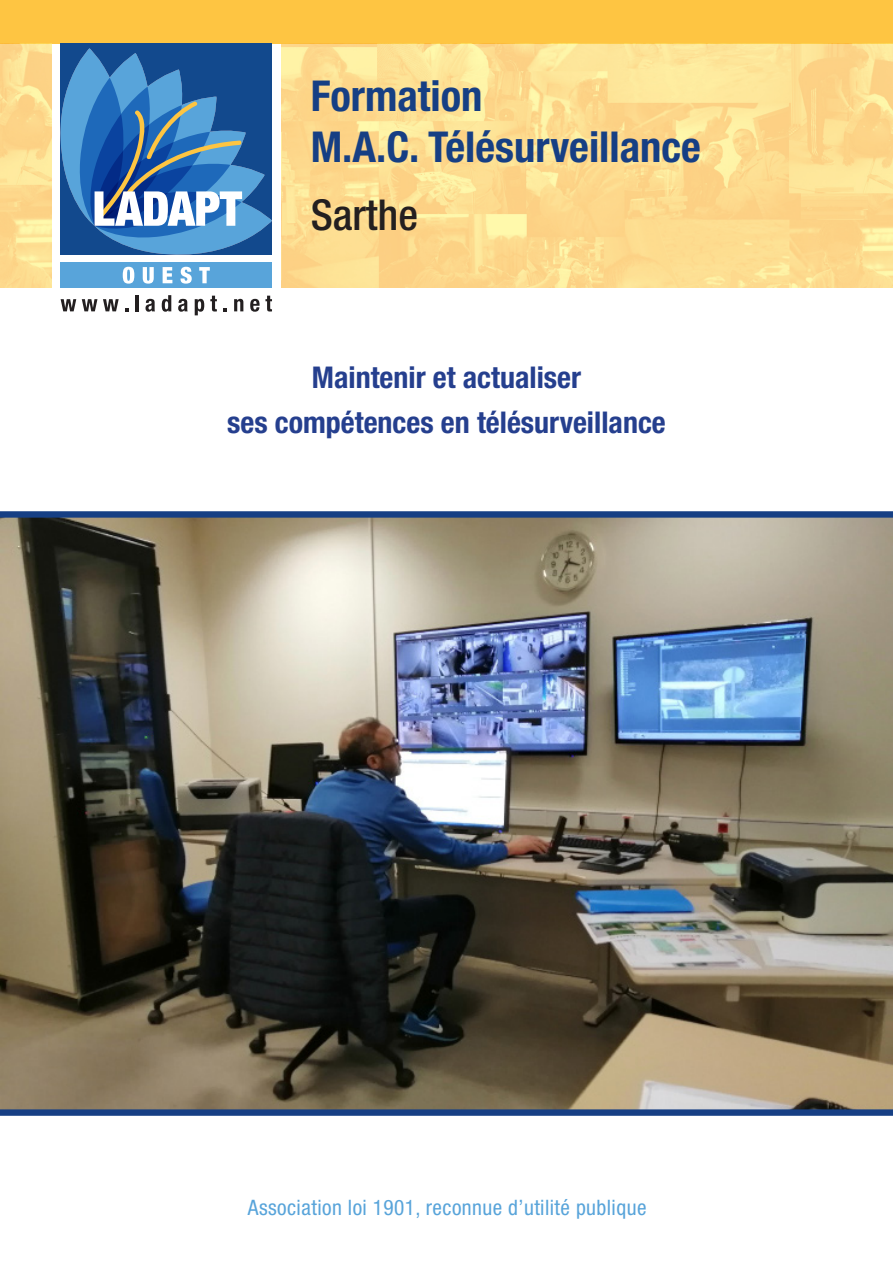
<style>
.page{position:relative;width:893px;height:1263px;background:#fff}
.page>*{position:absolute;margin:0;border:0;box-sizing:border-box;transform-origin:0 0}
.t1{font:700 condensed 42.6px "Helvetica Neue LT Std";color:#163f84}
.t2{font:500 condensed 42.6px "Helvetica Neue LT Std";color:#231f20}
.t3{font:700 condensed 30px "Helvetica Neue LT Std";color:#253f8e}
.t4{font:condensed 21.3px "Helvetica Neue LT Std";letter-spacing:.02em;color:#58a4da}
</style>
<div class="page">
<img style="left:0;top:518px;width:893px;height:591px">
<div style="left:0;top:0;width:893px;height:43px;background:#fec542"></div>
<img style="left:281px;top:43px;width:612px;height:245px">
<img style="left:0;top:43px;width:51px;height:245px">
<div style="left:61px;top:43px;width:211px;height:212px;background:#12498d"></div>
<svg style="left:61px;top:48px;width:211px;height:207px"></svg>
<svg style="left:61px;top:299px;width:15px;height:12px"></svg>
<svg style="left:82px;top:299px;width:15px;height:12px"></svg>
<svg style="left:103px;top:299px;width:16px;height:12px"></svg>
<hr style="left:135px;top:295px;width:4px;height:16px;background:#231f20">
<svg style="left:145px;top:299px;width:10px;height:13px"></svg>
<svg style="left:162px;top:295px;width:9px;height:17px"></svg>
<svg style="left:178px;top:299px;width:10px;height:13px"></svg>
<svg style="left:195px;top:299px;width:9px;height:16px"></svg>
<svg style="left:210px;top:296px;width:7px;height:15px"></svg>
<svg style="left:234px;top:299px;width:9px;height:12px"></svg>
<svg style="left:250px;top:296px;width:22px;height:16px"></svg>
<div style="left:61px;top:262px;width:211px;height:26px;background:#58a4da"></div>
<svg style="left:123px;top:267px;width:11px;height:17px"></svg>
<svg style="left:143px;top:267px;width:11px;height:17px"></svg>
<svg style="left:163px;top:267px;width:9px;height:16px"></svg>
<svg style="left:181px;top:267px;width:11px;height:17px"></svg>
<svg style="left:199px;top:267px;width:11px;height:16px"></svg>
<div style="left:0;top:511px;width:893px;height:7px;background:#163f84"></div>
<div style="left:0;top:1109px;width:893px;height:7px;background:#163f84"></div>
<p class="t1" style="left:311px;top:70px;width:173px">Formation</p>
<p class="t1" style="left:311px;top:121px;width:392px">M.A.C. Télésurveillance</p>
<p class="t2" style="left:311px;top:189px;width:109px">Sarthe</p>
<p class="t3" style="left:312px;top:359px;width:271px">Maintenir et actualiser</p>
<p class="t3" style="left:227px;top:404px;width:440px">ses compétences en télésurveillance</p>
<p class="t4" style="left:248px;top:1195px;width:400px">Association loi 1901, reconnue d’utilité publique</p>
</div>
